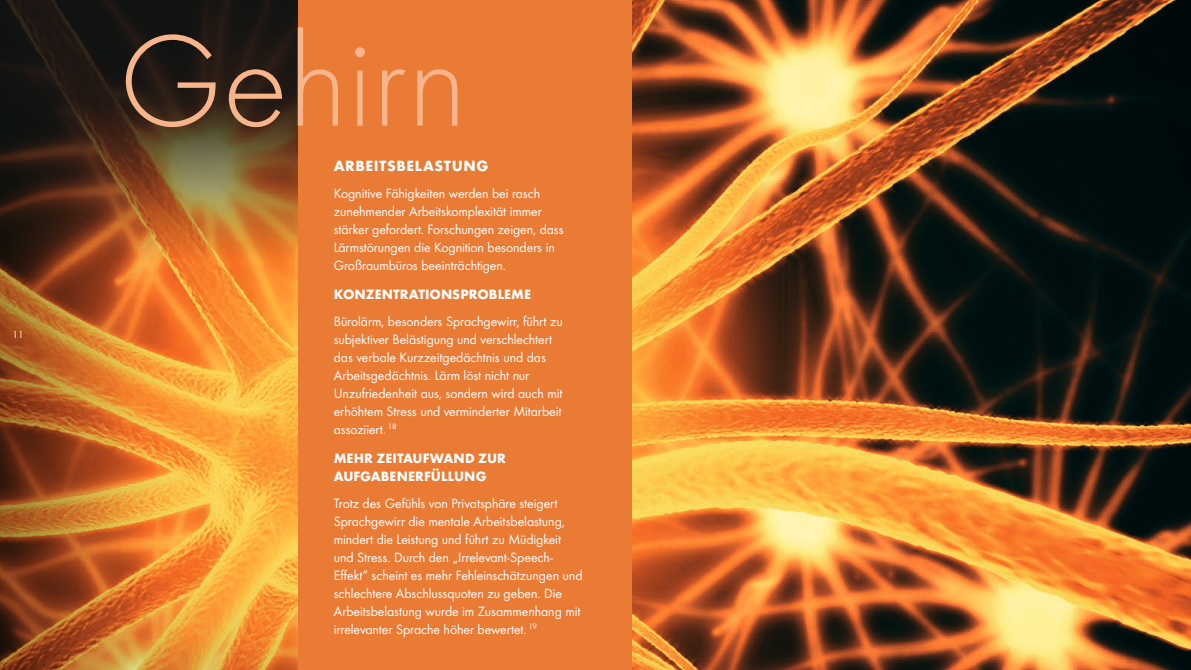
<style>
.page{position:relative;width:1191px;height:670px;background:#fff}
.page>*{position:absolute;margin:0;border:0;box-sizing:border-box;transform-origin:0 0}
.t1{font:300 135px "Futura";color:#f8b48b}
.t2{font:700 15.4px "Futura";letter-spacing:.04em;color:#fff}
.t3{font:14px/18px "Futura Boo";letter-spacing:-.005em;color:#fff}
.t4{font:700 14px/18px "Futura";letter-spacing:.005em;color:#fff}
.t5{font:10px "Futura Boo";color:#fff}
</style>
<div class="page">
<img style="left:0;top:0;width:1191px;height:670px">
<svg style="left:0;top:0;width:298px;height:260px"></svg>
<div style="left:298px;top:0;width:333px;height:670px;background:#e97b35"></div>
<p class="t5" style="left:12px;top:329px;width:13px">11</p>
<h1 class="t1" style="left:119px;top:5px;width:350px">Gehirn</h1>
<p class="t2" style="left:334px;top:157px;width:156px">ARBEITSBELASTUNG</p>
<p class="t3" style="left:334px;top:185px;width:231px">Kognitive Fähigkeiten werden bei rasch zunehmender Arbeitskomplexität immer stärker gefordert. Forschungen zeigen, dass Lärmstörungen die Kognition besonders in Großraumbüros beeinträchtigen.</p>
<p class="t4" style="left:334px;top:285px;width:199px">KONZENTRATIONS PROBLEME</p>
<p class="t3" style="left:334px;top:312px;width:230px">Bürolärm, besonders Sprachgewirr, führt zu subjektiver Belästigung und verschlechtert das verbale Kurzzeitgedächtnis und das Arbeitsgedächtnis. Lärm löst nicht nur Unzufriedenheit aus, sondern wird auch mit erhöhtem Stress und verminderter Mitarbeit assoziiert. <sup>18</sup></p>
<p class="t4" style="left:334px;top:449px;width:174px">MEHR ZEITAUFWAN D ZUR<br>AUFGABEN ERFÜLL UNG</p>
<p class="t3" style="left:334px;top:494px;width:250px">Trotz des Gefühls von Privatsphäre steigert Sprachgewirr die mentale Arbeitsbelastung, mindert die Leistung und führt zu Müdigkeit und Stress. Durch den „Irrelevant-Speech-Effekt“ scheint es mehr Fehleinschätzungen und schlechtere Abschlussquoten zu geben. Die Arbeitsbelastung wurde im Zusammenhang mit irrelevanter Sprache höher bewertet. <sup>19</sup></p>
</div>
